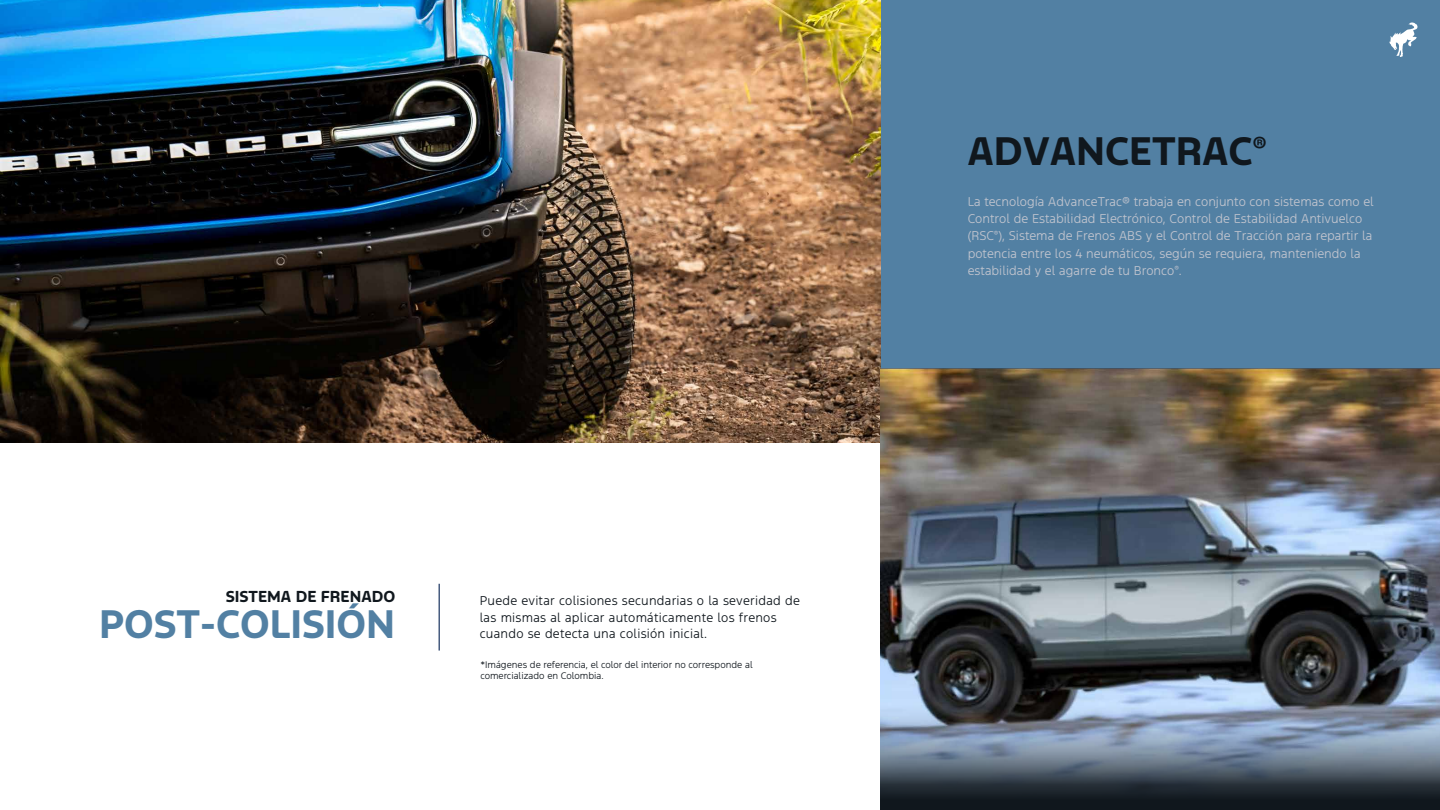
<style>
.page{position:relative;width:1440px;height:810px;background:#fff}
.page>*{position:absolute;margin:0;border:0;box-sizing:border-box;transform-origin:0 0}
.t1{font:37.5px "Ford F 1 Bold";color:#5280a3}
.t2{font:37.5px "Ford F 1 Bold";color:#10171d}
.t3{font:15px "Ford F 1 Bold";color:#10171d}
.t4{font:12px/17.2px "Ford F 1 Light";color:#c1c4ce}
.t5{font:12px/16.5px "Ford F 1 Light";letter-spacing:.02em;color:#10171d}
.t6{font:9px/10.8px "Ford F 1 Light";color:#10171d}
</style>
<div class="page">
<div style="left:0;top:0;width:1440px;height:442px;background:#5280a3"></div>
<svg style="left:1389px;top:22px;width:29px;height:35px"></svg>
<hr style="left:438px;top:584px;width:2px;height:67px;background:#475c80">
<img style="left:0;top:0;width:880px;height:442px">
<img style="left:880px;top:368px;width:560px;height:318px">
<svg style="left:880px;top:686px;width:560px;height:124px;background:#5f6c7c"></svg>
<p class="t3" style="left:226px;top:586px;width:171px">SISTEMA DE FRENADO</p>
<h1 class="t1" style="left:99px;top:599px;width:298px">POST-COLISIÓN</h1>
<p class="t5" style="left:480px;top:592px;width:322px">Puede evitar colisiones secundarias o la severidad de las mismas al aplicar automáticamente los frenos cuando se detecta una colisión inicial.</p>
<p class="t6" style="left:480px;top:659px;width:274px">*Imágenes de referencia, el color del interior no corresponde al comercializado en Colombia.</p>
<h1 class="t2" style="left:968px;top:126px;width:301px">ADVANCETRAC<sup>®</sup></h1>
<p class="t4" style="left:968px;top:193px;width:408px">La tecnología AdvanceTrac® trabaja en conjunto con sistemas como el Control de Estabilidad Electrónico, Control de Estabilidad Antivuelco (RSC<sup>®</sup>), Sistema de Frenos ABS y el Control de Tracción para repartir la potencia entre los 4 neumáticos, según se requiera, manteniendo la estabilidad y el agarre de tu Bronco<sup>®</sup>.</p>
</div>
